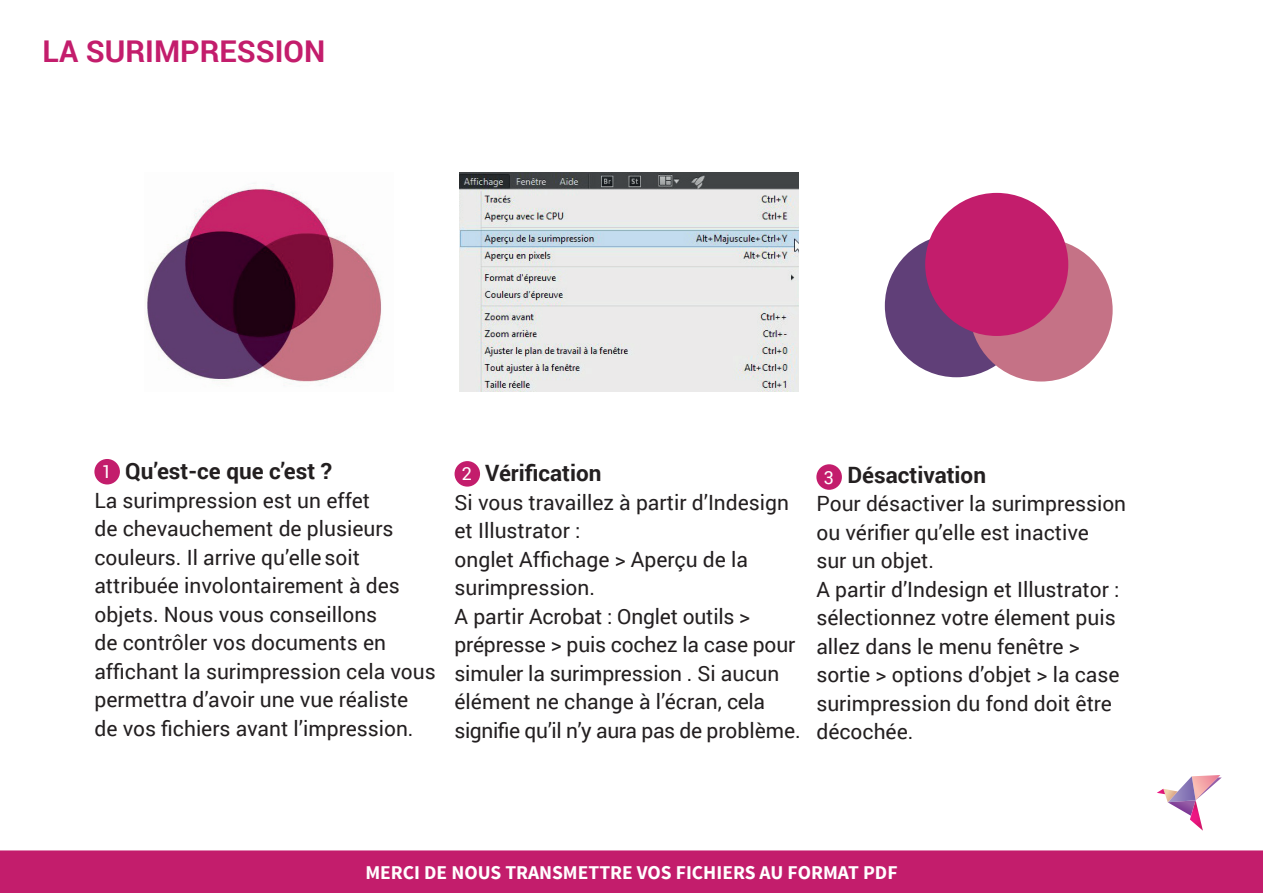
<style>
.page{position:relative;width:1263px;height:893px;background:#fff}
.page>*{position:absolute;margin:0;border:0;box-sizing:border-box;transform-origin:0 0}
.t1{font:700 30px "Roboto";color:#c31d6c}
.t2{font:700 22.5px "Roboto";color:#231f20}
.t3{font:21px/28.5px "Roboto";color:#231f20}
.t4{font:700 19.5px "Source Sans Pro";color:#fff}
.s1{font-weight:400;font-size:18px;color:#fff}
</style>
<div class="page">
<div style="left:0;top:850px;width:1263px;height:43px;background:#c31d6c"></div>
<img style="left:1190px;top:816px;width:13px;height:15px">
<svg style="left:1157px;top:775px;width:65px;height:41px"></svg>
<div style="left:94px;top:459px;width:26px;height:25px;background:#c31d6c;border-radius:50%"></div>
<div style="left:454px;top:461px;width:26px;height:26px;background:#c31d6c;border-radius:50%"></div>
<div style="left:816px;top:464px;width:26px;height:26px;background:#c31d6c;border-radius:50%"></div>
<img style="left:459px;top:172px;width:339px;height:220px">
<img style="left:145px;top:183px;width:237px;height:199px">
<div style="left:885px;top:234px;width:143px;height:143px;background:#603f78;border-radius:50%"></div>
<div style="left:969px;top:238px;width:144px;height:143px;background:#c57286;border-radius:50%"></div>
<div style="left:925px;top:193px;width:143px;height:143px;background:#c31d6c;border-radius:50%"></div>
<h1 class="t1" style="left:43px;top:31px;width:284px">LA SURIMPRESSION</h1>
<p class="t2" style="left:102px;top:455px;width:232px"><span class="s1">1</span> Qu’est-ce que c’est ?</p>
<p class="t3" style="left:94px;top:485px;width:343px">La surimpression est un effet<br>de chevauchement de plusieurs couleurs. Il arrive qu’elle soit attribuée involontairement à des objets. Nous vous conseillons<br>de contrôler vos documents en affichant la surimpression cela vous permettra d’avoir une vue réaliste de vos fichiers avant l’impression.</p>
<p class="t2" style="left:462px;top:457px;width:141px"><span class="s1">2</span> Vérification</p>
<p class="t3" style="left:454px;top:487px;width:348px">Si vous travaillez à partir d’Indesign et Illustrator :<br>onglet Affichage &gt; Aperçu de la surimpression.<br>A partir Acrobat : Onglet outils &gt; prépresse &gt; puis cochez la case pour simuler la surimpression . Si aucun élément ne change à l’écran, cela signifie qu’il n’y aura pas de problème.</p>
<p class="t2" style="left:824px;top:459px;width:164px"><span class="s1">3</span> Désactivation</p>
<p class="t3" style="left:816px;top:489px;width:311px">Pour désactiver la surimpression ou vérifier qu’elle est inactive<br>sur un objet.<br>A partir d’Indesign et Illustrator : sélectionnez votre élement puis allez dans le menu fenêtre &gt; sortie &gt; options d’objet &gt; la case surimpression du fond doit être décochée.</p>
<p class="t4" style="left:365px;top:860px;width:534px">MERCI DE NOUS TRANSMETTRE VOS FICHIERS AU FORMAT PDF</p>
</div>
